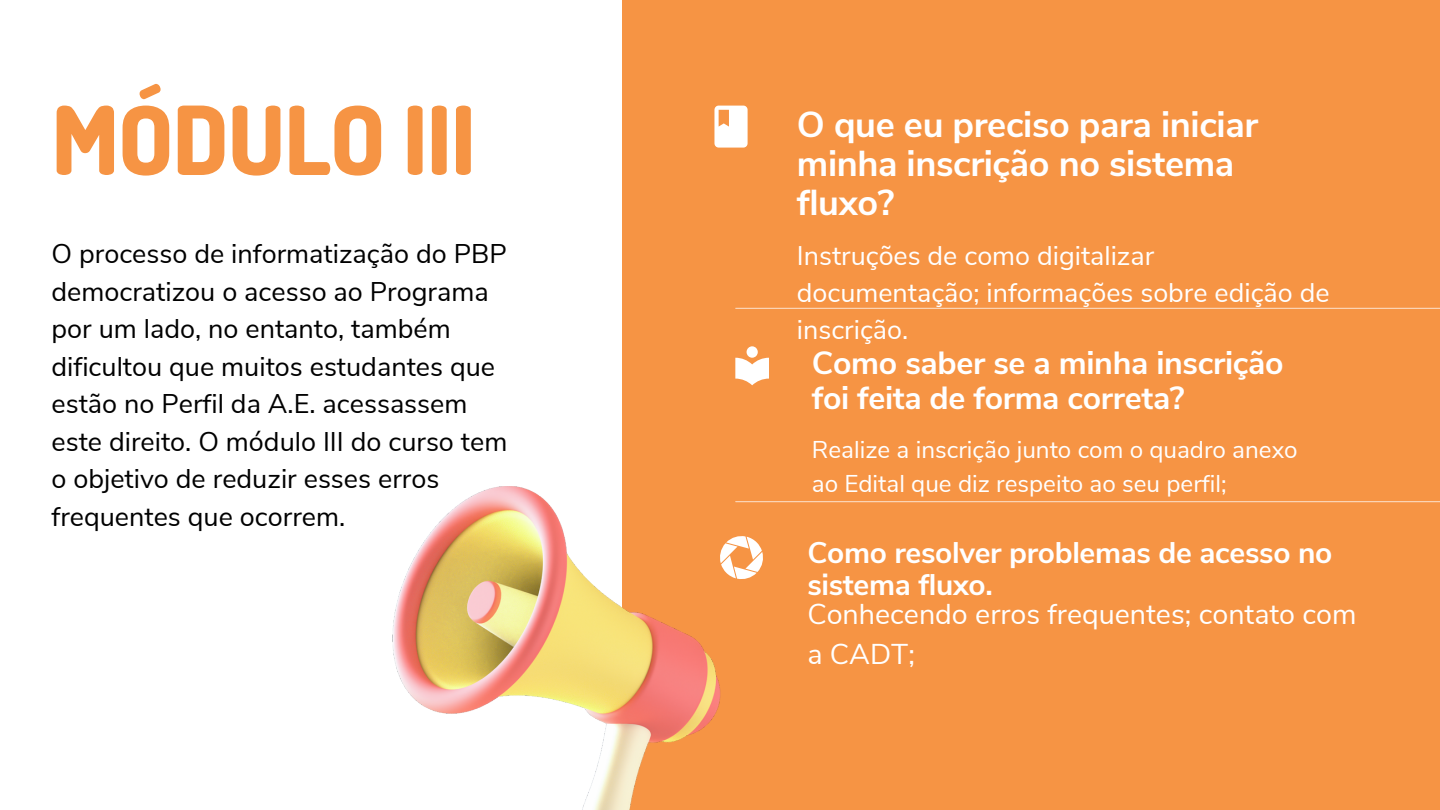
<style>
.page{position:relative;width:1440px;height:810px;background:#f69444}
.page>*{position:absolute;margin:0;border:0;box-sizing:border-box;transform-origin:0 0}
.t1{font:800 95px "Dosis";letter-spacing:-.01em;color:#f69444}
.t2{font:700 36px/39px "Nunito Sans";letter-spacing:-.01em;color:#fff}
.t3{font:700 32px/34.5px "Nunito Sans";letter-spacing:-.01em;color:#fff}
.t4{font:700 29.8px/32.7px "Nunito Sans";letter-spacing:-.01em;color:#fff}
.t5{font:28.6px/39.9px "Nunito Sans";color:#fff}
.t6{font:27px/37.5px "Nunito Sans";color:#000}
.t7{font:26.9px/37.1px "Nunito Sans";color:#fff}
.t8{font:24.2px/33.8px "Nunito Sans";color:#fff}
</style>
<div class="page">
<div style="left:0;top:0;width:622px;height:810px;background:#fff"></div>
<hr style="left:736px;top:501px;width:704px;height:1px;background:#fff">
<hr style="left:736px;top:308px;width:704px;height:1px;background:#fff">
<svg style="left:735px;top:346px;width:34px;height:39px"></svg>
<svg style="left:720px;top:536px;width:43px;height:43px"></svg>
<svg style="left:714px;top:106px;width:34px;height:42px"></svg>
<img style="left:392px;top:486px;width:328px;height:324px">
<p class="t1" style="left:52px;top:77px;width:426px">MÓDULO III</p>
<p class="t6" style="left:52px;top:236px;width:457px">O processo de informatização do PBP democratizou o acesso ao Programa por um lado, no entanto, também dificultou que muitos estudantes que estão no Perfil da A.E. acessassem este direito. O módulo III do curso tem o objetivo de reduzir esses erros frequentes que ocorrem.</p>
<p class="t2" style="left:797px;top:106px;width:463px">O que eu preciso para iniciar minha inscrição no sistema fluxo?</p>
<p class="t7" style="left:797px;top:237px;width:534px">Instruções de como digitalizar documentação; informações sobre edição de inscrição.</p>
<p class="t3" style="left:812px;top:346px;width:473px">Como saber se a minha inscrição foi feita de forma correta?</p>
<p class="t8" style="left:812px;top:433px;width:487px">Realize a inscrição junto com o quadro anexo ao Edital que diz respeito ao seu perfil;</p>
<p class="t4" style="left:807px;top:536px;width:526px">Como resolver problemas de acesso no sistema fluxo.</p>
<p class="t5" style="left:807px;top:594px;width:551px">Conhecendo erros frequentes; contato com a CADT;</p>
</div>
